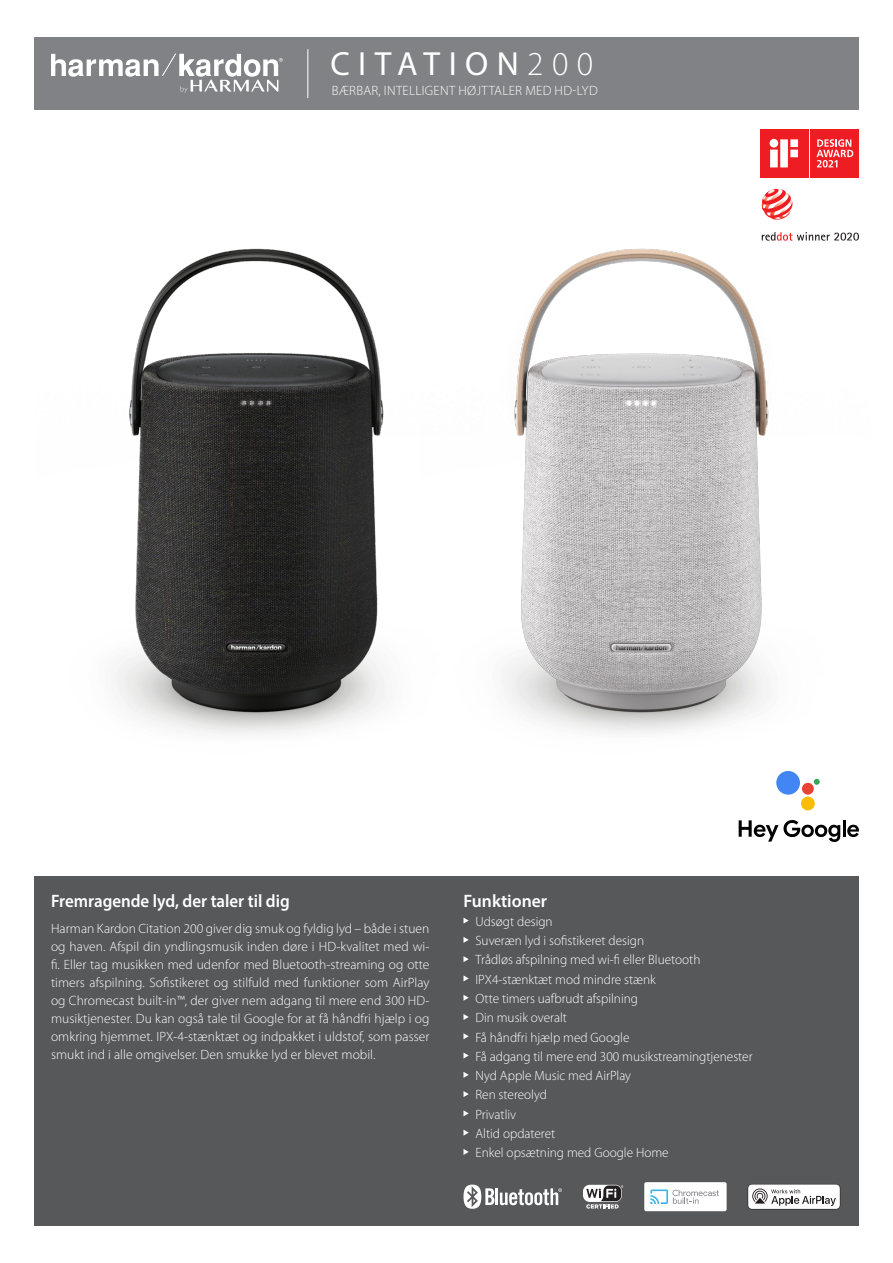
<style>
.page{position:relative;width:893px;height:1263px;background:#fff}
.page>*{position:absolute;margin:0;border:0;box-sizing:border-box;transform-origin:0 0}
.t1{font:33.6px "Myriad Pro";letter-spacing:.25em;color:#fff}
.t2{font:600 18px "Myriad Pro";color:#fff;scale:.94 1}
.t3{font:600 18px "Myriad Pro";color:#fff}
.t4{font:300 13.5px/18px "Myriad Pro";color:#fff;text-align:justify}
.t5{font:300 13.5px "Myriad Pro";letter-spacing:.02em;color:#fff}
.s1{font-weight:300}
</style>
<div class="page">
<div style="left:34px;top:37px;width:825px;height:72px;background:#808285"></div>
<hr style="left:307px;top:49px;width:1px;height:49px;background:#fff">
<svg style="left:51px;top:54px;width:232px;height:39px"></svg>
<div style="left:34px;top:876px;width:825px;height:350px;background:#57585a"></div>
<svg style="left:463px;top:917px;width:6px;height:6px"></svg>
<svg style="left:463px;top:937px;width:6px;height:6px"></svg>
<svg style="left:463px;top:956px;width:6px;height:6px"></svg>
<svg style="left:463px;top:975px;width:6px;height:6px"></svg>
<svg style="left:463px;top:995px;width:6px;height:6px"></svg>
<svg style="left:463px;top:1014px;width:6px;height:6px"></svg>
<svg style="left:463px;top:1033px;width:6px;height:6px"></svg>
<svg style="left:463px;top:1052px;width:6px;height:6px"></svg>
<svg style="left:463px;top:1072px;width:6px;height:6px"></svg>
<svg style="left:463px;top:1091px;width:6px;height:6px"></svg>
<svg style="left:463px;top:1110px;width:6px;height:6px"></svg>
<svg style="left:463px;top:1129px;width:6px;height:7px"></svg>
<svg style="left:463px;top:1149px;width:6px;height:6px"></svg>
<svg style="left:463px;top:1184px;width:31px;height:25px"></svg>
<hr style="left:495px;top:1188px;width:3px;height:17px;background:#fff">
<svg style="left:500px;top:1188px;width:62px;height:17px"></svg>
<div style="left:583px;top:1185px;width:39px;height:17px;background:#fff;border-radius:7px"></div>
<svg style="left:586px;top:1185px;width:37px;height:23px"></svg>
<svg style="left:748px;top:1184px;width:92px;height:25px;background:#d7d6d6"></svg>
<div style="left:644px;top:1182px;width:83px;height:29px;background:#fff;border-radius:2px"></div>
<svg style="left:650px;top:1189px;width:69px;height:15px"></svg>
<img style="left:116px;top:248px;width:270px;height:486px">
<img style="left:502px;top:234px;width:357px;height:608px">
<svg style="left:762px;top:189px;width:30px;height:31px"></svg>
<svg style="left:762px;top:232px;width:97px;height:9px"></svg>
<div style="left:760px;top:129px;width:48px;height:49px;background:#ee1d23"></div>
<svg style="left:770px;top:139px;width:28px;height:28px"></svg>
<div style="left:811px;top:129px;width:48px;height:49px;background:#ee1d23"></div>
<svg style="left:816px;top:139px;width:37px;height:29px"></svg>
<p class="t1" style="left:330px;top:43px;width:264px">CITATION<span class="s1">200</span></p>
<p class="t5" style="left:332px;top:83px;width:267px">BÆRBAR, INTELLIGENT HØJTTALER MED HD-LYD</p>
<p class="t2" style="left:51px;top:889px;width:256px">Fremragende lyd, der taler til dig</p>
<p class="t4" style="left:51px;top:920px;width:380px">Harman Kardon Citation 200 giver dig smuk og fyldig lyd – både i stuen og haven. Afspil din yndlingsmusik inden døre i HD-kvalitet med wi&shy;fi. Eller tag musikken med udenfor med Bluetooth-streaming og otte timers afspilning. Sofistikeret og stilfuld med funktioner som AirPlay og Chromecast built-in™, der giver nem adgang til mere end 300 HD&shy;musiktjenester. Du kan også tale til Google for at få håndfri hjælp i og omkring hjemmet. IPX-4-stænktæt og indpakket i uldstof, som passer smukt ind i alle omgivelser. Den smukke lyd er blevet mobil.</p>
<p class="t3" style="left:463px;top:889px;width:85px">Funktioner</p>
<p class="t4" style="left:475px;top:912px;width:79px">Udsøgt design</p>
<p class="t4" style="left:475px;top:932px;width:170px">Suveræn lyd i sofistikeret design</p>
<p class="t4" style="left:475px;top:951px;width:226px">Trådløs afspilning med wi-fi eller Bluetooth</p>
<p class="t4" style="left:475px;top:970px;width:182px">IPX4-stænktæt mod mindre stænk</p>
<p class="t4" style="left:475px;top:990px;width:164px">Otte timers uafbrudt afspilning</p>
<p class="t4" style="left:475px;top:1009px;width:93px">Din musik overalt</p>
<p class="t4" style="left:475px;top:1028px;width:155px">Få håndfri hjælp med Google</p>
<p class="t4" style="left:475px;top:1047px;width:279px">Få adgang til mere end 300 musikstreamingtjenester</p>
<p class="t4" style="left:475px;top:1067px;width:157px">Nyd Apple Music med AirPlay</p>
<p class="t4" style="left:475px;top:1086px;width:73px">Ren stereolyd</p>
<p class="t4" style="left:475px;top:1105px;width:42px">Privatliv</p>
<p class="t4" style="left:475px;top:1125px;width:81px">Altid opdateret</p>
<p class="t4" style="left:475px;top:1144px;width:195px">Enkel opsætning med Google Home</p>
</div>
